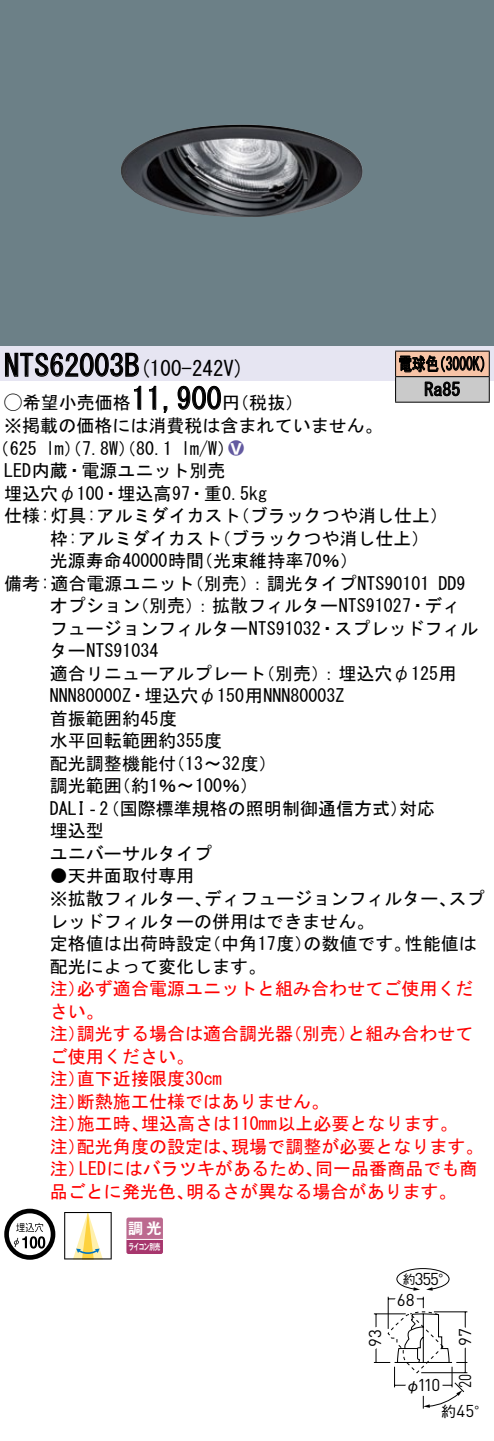
<style>
.page{position:relative;width:494px;height:1441px;background:#fff}
.page>*{position:absolute;margin:0;border:0;box-sizing:border-box;transform-origin:0 0}
.t1{font:30px "MS Gothic";color:#000}
.t2{font:21px "MS Gothic";color:#000}
.t3{font:18px/22.5px "MS Gothic";color:#000}
.t4{font:18px/22.5px "MS Gothic";color:#f00}
.t5{font:18px/25.5px "MS Gothic";color:#000;scale:.75 1}
.t6{font:18px "Ford Classification 1";color:#635aa0}
.t7{font:17.1px "DINOT";letter-spacing:-.02em;color:#000}
.t8{font:17.1px "DINOT";letter-spacing:-.02em;color:#000;scale:.8 1}
.t9{font:15px "Gothic MB101 Pro De Bold 90 pv RKSJ H";color:#fff}
.t10{font:15px "Gothic BBB Pro Medium 90 pv RKSJ H";color:#000}
.t11{font:12.6px "Gothic BBB Pro Medium 90 pv RKSJ H";color:#000}
.t12{font:8.7px "Gothic MB101 Pro De Bold 90 pv RKSJ H";letter-spacing:-.05em;color:#fff;scale:.65 1}
.s1{font-size:30px}
.s2{font-family:"Ford Classification 1"}
.s3{color:#fff}
.s4{font-family:"Gothic BBB Pro Medium 90 pv RKSJ H";font-size:15px}
</style>
<div class="page">
<div style="left:0;top:0;width:493px;height:346px;background:#6c8087"></div>
<img style="left:121px;top:124px;width:242px;height:93px">
<div style="left:0;top:346px;width:493px;height:34px;background:#e6e5f2"></div>
<svg style="left:5px;top:352px;width:134px;height:25px"></svg>
<svg style="left:134px;top:385px;width:7px;height:25px"></svg>
<svg style="left:149px;top:385px;width:7px;height:25px"></svg>
<svg style="left:163px;top:406px;width:5px;height:7px"></svg>
<svg style="left:177px;top:385px;width:44px;height:25px"></svg>
<svg style="left:4px;top:1208px;width:51px;height:51px"></svg>
<svg style="left:38px;top:1236px;width:7px;height:12px"></svg>
<svg style="left:64px;top:1212px;width:48px;height:47px"></svg>
<svg style="left:126px;top:1217px;width:37px;height:36px"></svg>
<hr style="left:126px;top:1238px;width:37px;height:1px;background:#fff">
<hr style="left:395px;top:350px;width:94px;height:1px;background:#000">
<hr style="left:395px;top:401px;width:94px;height:1px;background:#000">
<svg style="left:394px;top:351px;width:95px;height:50px;background:#a5958b"></svg>
<svg style="left:373px;top:1268px;width:95px;height:141px"></svg>
<h1 class="t1" style="left:4px;top:350px;width:122px">NTS62003</h1>
<p class="t2" style="left:124px;top:358px;width:121px">(<span class="s1">B</span> 100-242 (V</p>
<p class="t5" style="left:424px;top:351px;width:49px;text-indent:-26px">電球色<br>Ra85</p>
<p class="t5" style="left:432px;top:351px;width:82px">（3000 (K</p>
<h1 class="t1" style="left:131px;top:383px;width:91px">11,900</h1>
<p class="t3" style="left:4px;top:391px;width:379px"><span class="s2">A</span>希望小売価格<br>※掲載の価格には消費税は含まれていません。</p>
<p class="t6" style="left:228px;top:438px;width:17px">2<span class="s3">8</span></p>
<p class="t3" style="left:222px;top:391px;width:82px">（円税抜(</p>
<p class="t3" style="left:181px;top:437px;width:55px">l m (W/</p>
<p class="t3" style="left:-8px;top:437px;width:47px">（625</p>
<p class="t3" style="left:4px;top:459px;width:223px">LED内蔵・電源ユニット別売</p>
<p class="t3" style="left:4px;top:482px;width:264px">埋込穴φ100・埋込高97・重0.5kg</p>
<p class="t3" style="left:231px;top:504px;width:218px">（ブラックつや消し仕上(</p>
<p class="t3" style="left:46px;top:437px;width:128px">lm）（7.8 ）（W 80.1</p>
<p class="t3" style="left:213px;top:504px;width:217px;text-indent:-209px">仕様:灯具:アルミダイカスト<br>（ブラックつや消し仕上(</p>
<p class="t3" style="left:195px;top:527px;width:164px;text-indent:-145px">枠:アルミダイカスト<br>（光束維持率70％(</p>
<p class="t3" style="left:50px;top:549px;width:156px">光源寿命40000時間</p>
<p class="t3" style="left:185px;top:572px;width:245px">（別売：）調光タイプNTS90101</p>
<p class="t3" style="left:131px;top:572px;width:331px;text-indent:-127px">備考:適合電源ユニット<br>（別売：）拡散フィルターNTS91027・ディ</p>
<p class="t3" style="left:438px;top:572px;width:28px">DD9</p>
<p class="t3" style="left:50px;top:594px;width:91px">オプション</p>
<p class="t3" style="left:50px;top:617px;width:430px">フュージョンフィルターNTS91032・スプレッドフィル</p>
<p class="t3" style="left:50px;top:639px;width:110px">ターNTS91034</p>
<p class="t3" style="left:257px;top:662px;width:201px">（別売：）埋込穴φ125用</p>
<p class="t3" style="left:50px;top:662px;width:217px">適合リニューアルプレート</p>
<p class="t3" style="left:50px;top:684px;width:296px">NNN80000 ・Z 埋込穴φ150用NNN80003Z</p>
<p class="t3" style="left:50px;top:707px;width:129px">首振範囲約45度</p>
<p class="t3" style="left:50px;top:729px;width:174px">水平回転範囲約355度</p>
<p class="t3" style="left:167px;top:752px;width:111px">（13〜32度(</p>
<p class="t3" style="left:113px;top:752px;width:147px;text-indent:-63px">配光調整機能付<br>（約1％〜100％(</p>
<p class="t3" style="left:50px;top:774px;width:73px">調光範囲</p>
<p class="t3" style="left:50px;top:797px;width:359px">DALI‐（2 国際標準規格の照明制御通信方式）埋込型<br>ユニバーサルタイプ</p>
<p class="t3" style="left:50px;top:864px;width:145px">●天井面取付専用</p>
<p class="t3" style="left:399px;top:797px;width:37px">対応</p>
<p class="t3" style="left:448px;top:887px;width:37px">スプ</p>
<p class="t3" style="left:204px;top:887px;width:254px">ディフュージョンフィルター、</p>
<p class="t3" style="left:50px;top:887px;width:325px">※拡散フィルター、<br>レッドフィルターの併用はできません。</p>
<p class="t3" style="left:203px;top:932px;width:111px">（中角17度）</p>
<p class="t3" style="left:50px;top:932px;width:217px">定格値は出荷時設定<br>配光によって変化します。</p>
<p class="t4" style="left:77px;top:977px;width:397px">必ず適合電源ユニットと組み合わせてご使用くだ</p>
<p class="t3" style="left:303px;top:932px;width:110px">の数値です。</p>
<p class="t3" style="left:404px;top:932px;width:73px">性能値は</p>
<p class="t4" style="left:50px;top:977px;width:55px">注）さい。</p>
<p class="t4" style="left:77px;top:1022px;width:217px">調光する場合は適合調光器</p>
<p class="t4" style="left:284px;top:1022px;width:73px">（別売）</p>
<p class="t4" style="left:347px;top:1022px;width:127px">と組み合わせて</p>
<p class="t4" style="left:50px;top:1022px;width:37px">注）</p>
<p class="t4" style="left:50px;top:1044px;width:145px">ご使用ください。</p>
<p class="t4" style="left:77px;top:1067px;width:146px">直下近接限度30cm</p>
<p class="t4" style="left:77px;top:1067px;width:253px;text-indent:-27px">注）<br>断熱施工仕様ではありません。</p>
<p class="t4" style="left:50px;top:1089px;width:37px">注）</p>
<p class="t4" style="left:141px;top:1112px;width:318px">埋込高さは110mm以上必要となります。</p>
<p class="t4" style="left:77px;top:1112px;width:73px">施工時、</p>
<p class="t4" style="left:50px;top:1112px;width:37px">注）</p>
<p class="t4" style="left:231px;top:1134px;width:254px">現場で調整が必要となります。</p>
<p class="t4" style="left:77px;top:1134px;width:163px">配光角度の設定は、</p>
<p class="t4" style="left:50px;top:1134px;width:37px">注）</p>
<p class="t4" style="left:79px;top:1157px;width:245px">LEDにはバラツキがあるため、</p>
<p class="t4" style="left:315px;top:1157px;width:163px">同一品番商品でも商</p>
<p class="t4" style="left:50px;top:1157px;width:37px">注）</p>
<p class="t4" style="left:50px;top:1179px;width:145px">品ごとに発光色、</p>
<p class="t4" style="left:186px;top:1179px;width:272px">明るさが異なる場合があります。</p>
<p class="t9" style="left:128px;top:1215px;width:35px">調光</p>
<p class="t12" style="left:128px;top:1239px;width:51px">ライコン別売</p>
<p class="t7" style="left:414px;top:1266px;width:40px">355<span class="s4">°</span></p>
<p class="t11" style="left:402px;top:1268px;width:14px">約</p>
<p class="t7" style="left:396px;top:1287px;width:19px">68</p>
<p class="t7" style="left:363px;top:1346px;width:19px;rotate:-90deg">93</p>
<p class="t7" style="left:453px;top:1345px;width:19px;rotate:-90deg">97</p>
<p class="t7" style="left:417px;top:1373px;width:24px">110</p>
<p class="t10" style="left:405px;top:1372px;width:16px">φ</p>
<p class="t8" style="left:453px;top:1387px;width:19px;rotate:-90deg">20</p>
<p class="t10" style="left:440px;top:1398px;width:16px">約</p>
<p class="t7" style="left:456px;top:1398px;width:35px">45<span class="s4">°</span></p>
</div>
